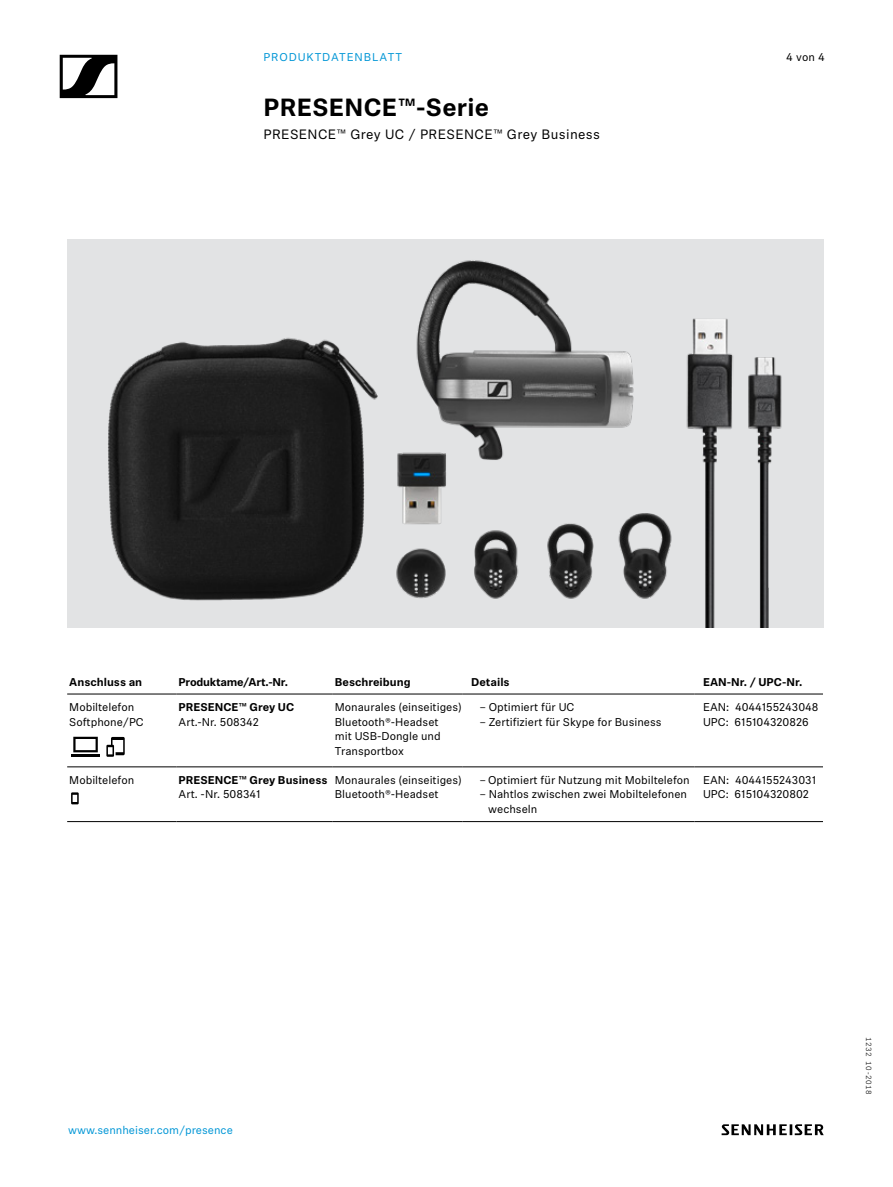
<style>
.page{position:relative;width:893px;height:1187px;background:#fff}
.page>*{position:absolute;margin:0;border:0;box-sizing:border-box;transform-origin:0 0}
.t1{font:700 24.75px "Sennheiser Neue";letter-spacing:.01em;color:#000}
.t2{font:13.5px "Sennheiser Neue";letter-spacing:.025em;color:#000}
.t3{font:11.25px/14.7px "Sennheiser Neue";color:#000}
.t4{font:700 11.25px "Sennheiser Neue";color:#000}
.t5{font:11.25px "Sennheiser Neue";color:#0096d6}
.t6{font:700 11.25px "Sennheiser Neue";letter-spacing:-.02em;color:#000}
.t7{font:11.25px "Sennheiser Neue";letter-spacing:.08em;color:#0096d6}
.t8{font:7.5px "Sennheiser Neue Monospaced";letter-spacing:.025em;color:#000}
</style>
<div class="page">
<hr style="left:67px;top:693px;width:109px;height:1px;background:#000">
<hr style="left:176px;top:693px;width:157px;height:1px;background:#000">
<hr style="left:333px;top:693px;width:130px;height:1px;background:#000">
<hr style="left:694px;top:693px;width:129px;height:1px;background:#000">
<hr style="left:67px;top:766px;width:109px;height:1px;background:#000">
<hr style="left:176px;top:766px;width:157px;height:1px;background:#000">
<hr style="left:333px;top:766px;width:130px;height:1px;background:#000">
<hr style="left:694px;top:766px;width:129px;height:1px;background:#000">
<hr style="left:333px;top:821px;width:130px;height:1px;background:#000">
<hr style="left:694px;top:821px;width:129px;height:1px;background:#000">
<hr style="left:463px;top:821px;width:231px;height:1px;background:#000">
<hr style="left:463px;top:693px;width:231px;height:1px;background:#000">
<hr style="left:463px;top:766px;width:231px;height:1px;background:#000">
<hr style="left:67px;top:821px;width:109px;height:1px;background:#000">
<hr style="left:176px;top:821px;width:157px;height:1px;background:#000">
<img style="left:67px;top:239px;width:757px;height:388px">
<svg style="left:73px;top:736px;width:25px;height:16px"></svg>
<hr style="left:71px;top:754px;width:29px;height:2px;background:#000">
<svg style="left:106px;top:737px;width:19px;height:19px"></svg>
<svg style="left:71px;top:792px;width:8px;height:12px"></svg>
<svg style="left:60px;top:55px;width:57px;height:43px"></svg>
<svg style="left:722px;top:1124px;width:102px;height:11px"></svg>
<p class="t7" style="left:264px;top:49px;width:140px">PRODUKTDATENBLATT</p>
<p class="t3" style="left:786px;top:49px;width:40px">4 von 4</p>
<h1 class="t1" style="left:264px;top:90px;width:227px">PRESENCE™-Serie</h1>
<p class="t2" style="left:264px;top:125px;width:338px">PRESENCE™ Grey UC / PRESENCE™ Grey Business</p>
<p class="t4" style="left:69px;top:673px;width:74px">Anschluss an</p>
<p class="t6" style="left:179px;top:673px;width:111px">Produktame/Art.-Nr.</p>
<p class="t4" style="left:335px;top:673px;width:77px">Beschreibung</p>
<p class="t4" style="left:471px;top:673px;width:40px">Details</p>
<p class="t4" style="left:703px;top:673px;width:101px">EAN-Nr. / UPC-Nr.</p>
<p class="t3" style="left:69px;top:699px;width:76px">Mobiltelefon<br>Softphone/PC</p>
<p class="t4" style="left:179px;top:699px;width:117px">PRESENCE™ Grey UC</p>
<p class="t3" style="left:335px;top:699px;width:128px">Monaurales (einseitiges)<br>Bluetooth®-Headset<br>mit USB-Dongle und<br>Transportbox</p>
<p class="t3" style="left:480px;top:699px;width:96px">– Optimiert für UC</p>
<p class="t3" style="left:703px;top:699px;width:117px">EAN: 4044155243048<br>UPC: 615104320826</p>
<p class="t3" style="left:480px;top:713px;width:183px">– Zertifiziert für Skype for Business</p>
<p class="t3" style="left:179px;top:713px;width:82px">Art.-Nr. 508342</p>
<p class="t3" style="left:69px;top:772px;width:66px">Mobiltelefon</p>
<p class="t4" style="left:179px;top:771px;width:150px">PRESENCE™ Grey Business</p>
<p class="t3" style="left:179px;top:786px;width:83px">Art. -Nr. 508341</p>
<p class="t3" style="left:335px;top:772px;width:128px">Monaurales (einseitiges)<br>Bluetooth®-Headset</p>
<p class="t3" style="left:480px;top:772px;width:211px">– Optimiert für Nutzung mit Mobiltelefon</p>
<p class="t3" style="left:488px;top:786px;width:200px;text-indent:-9px">– Nahtlos zwischen zwei Mobiltelefonen wechseln</p>
<p class="t3" style="left:703px;top:772px;width:115px">EAN: 4044155243031<br>UPC: 615104320802</p>
<p class="t5" style="left:68px;top:1122px;width:166px">www.sennheiser.com/presence</p>
<p class="t8" style="left:874px;top:1037px;width:58px;rotate:90deg">1232 10-2018</p>
</div>
